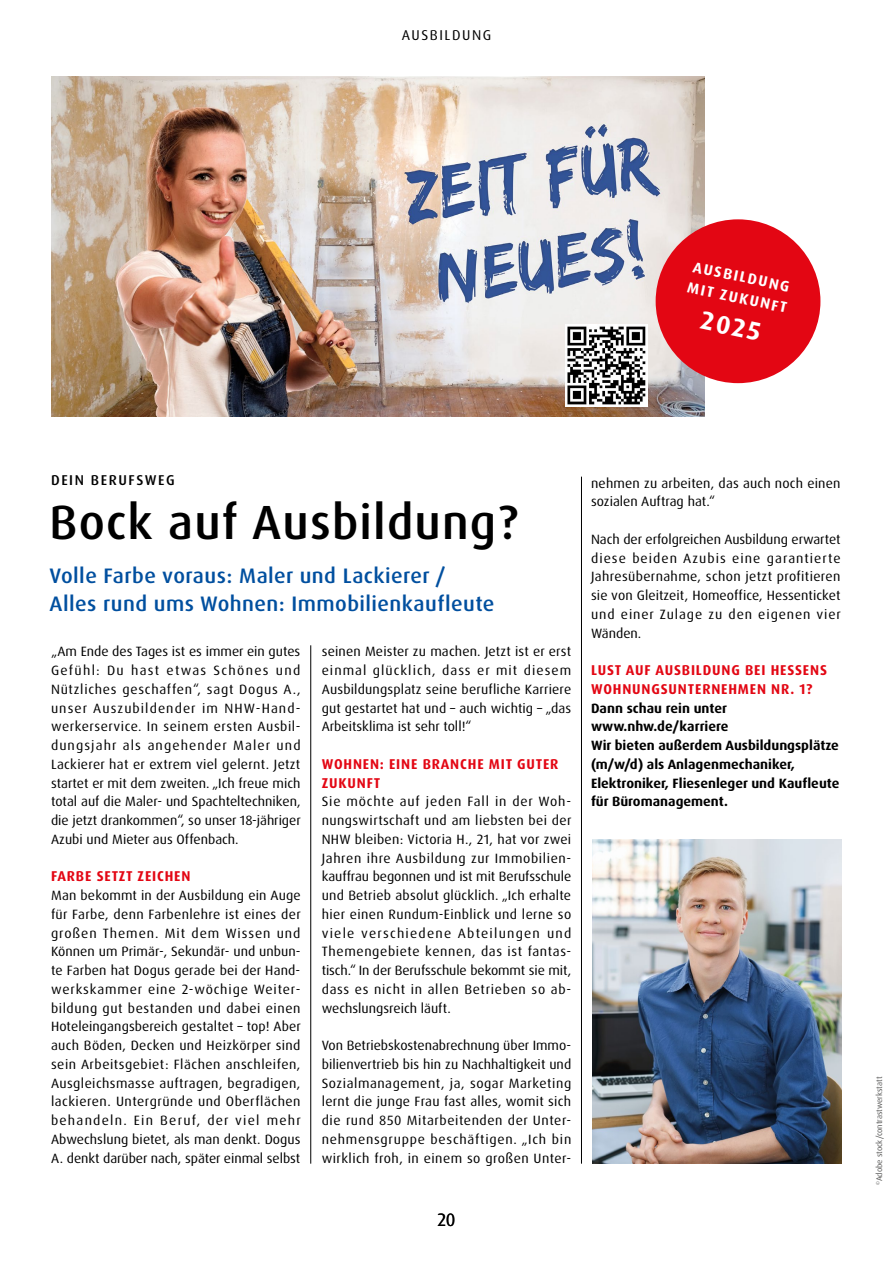
<style>
.page{position:relative;width:893px;height:1263px;background:#fff}
.page>*{position:absolute;margin:0;border:0;box-sizing:border-box;transform-origin:0 0}
.t1{font:500 48px "Dax OT";letter-spacing:.025em;color:#000}
.t2{font:700 25.5px "Dax OT";color:#fff}
.t3{font:500 21px/28.5px "Dax OT";letter-spacing:.02em;color:#004f9f}
.t4{font:18px "Dax OT";color:#000}
.t5{font:700 15px/21px "Dax OT";color:#fff}
.t6{font:700 14.25px/18.8px "Dax OT";letter-spacing:.06em;color:#e30613}
.t7{font:500 14.25px "Dax OT";letter-spacing:.11em;color:#000}
.t8{font:14.25px "Dax OT";letter-spacing:.11em;color:#000}
.t9{font:13.5px/18.8px "Dax OT";letter-spacing:.005em;color:#000;text-align:justify}
.t10{font:700 13.5px/18.8px "Dax OT";color:#000}
.t11{font:8.1px "Dax OT";color:#575756}
</style>
<div class="page">
<img style="left:51px;top:77px;width:653px;height:340px">
<img style="left:592px;top:840px;width:250px;height:323px">
<img style="left:565px;top:324px;width:82px;height:82px">
<div style="left:656px;top:219px;width:164px;height:164px;background:#e30613;border-radius:50%"></div>
<hr style="left:310px;top:645px;width:1px;height:519px;background:#000">
<hr style="left:581px;top:477px;width:1px;height:687px;background:#000">
<p class="t8" style="left:402px;top:26px;width:91px">AUSBILDUNG</p>
<p class="t5" style="left:694px;top:256px;width:103px;rotate:12deg">AUSBILDUNG<br>MIT ZUKUNFT</p>
<h2 class="t2" style="left:704px;top:304px;width:62px;rotate:12deg">2025</h2>
<p class="t7" style="left:51px;top:471px;width:125px">DEIN BERUFSWEG</p>
<p class="t9" style="left:591px;top:474px;width:251px">nehmen zu arbeiten, das auch noch einen sozialen Auftrag hat.“</p>
<p class="t9" style="left:591px;top:530px;width:251px">Nach der erfolgreichen Ausbildung erwartet diese beiden Azubis eine garantierte Jahresübernahme, schon jetzt profitieren sie von Gleitzeit, Homeoffice, Hessenticket und einer Zulage zu den eigenen vier Wänden.</p>
<p class="t6" style="left:591px;top:661px;width:237px">LUST AUF AUSBILDUNG BEI HESSENS<br>WOHNUNGSUNTERNEHMEN NR. 1?</p>
<p class="t10" style="left:591px;top:699px;width:250px">Dann schau rein unter www.nhw.de/karriere<br>Wir bieten außerdem Ausbildungsplätze (m/w/d) als Anlagenmechaniker,<br>Elektroniker, Fliesenleger und Kaufleute für Büromanagement.</p>
<h1 class="t1" style="left:50px;top:492px;width:470px">Bock auf Ausbildung?</h1>
<h3 class="t3" style="left:50px;top:561px;width:446px">Volle Farbe voraus: Maler und Lackierer /<br>Alles rund ums Wohnen: Immobilienkaufleute</h3>
<p class="t9" style="left:51px;top:642px;width:251px">„Am Ende des Tages ist es immer ein gutes Gefühl: Du hast etwas Schönes und Nützliches geschaffen“, sagt Dogus A., unser Auszubildender im NHW-Hand&shy;werkerservice. In seinem ersten Ausbil&shy;dungsjahr als angehender Maler und Lackierer hat er extrem viel gelernt. Jetzt startet er mit dem zweiten. „Ich freue mich total auf die Maler- und Spachteltechniken, die jetzt drankommen“, so unser 18-jähriger Azubi und Mieter aus Offenbach.</p>
<p class="t6" style="left:51px;top:867px;width:141px">FARBE SETZT ZEICHEN</p>
<p class="t9" style="left:51px;top:886px;width:251px">Man bekommt in der Ausbildung ein Auge für Farbe, denn Farbenlehre ist eines der großen Themen. Mit dem Wissen und Können um Primär-, Sekundär- und unbun&shy;te Farben hat Dogus gerade bei der Hand&shy;werkskammer eine 2-wöchige Weiter&shy;bildung gut bestanden und dabei einen Hoteleingangsbereich gestaltet – top! Aber auch Böden, Decken und Heizkörper sind sein Arbeitsgebiet: Flächen anschleifen, Ausgleichsmasse auftragen, begradigen, lackieren. Untergründe und Oberflächen behandeln. Ein Beruf, der viel mehr Abwechslung bietet, als man denkt. Dogus A. denkt darüber nach, später einmal selbst</p>
<p class="t9" style="left:322px;top:642px;width:251px">seinen Meister zu machen. Jetzt ist er erst einmal glücklich, dass er mit diesem Ausbildungsplatz seine berufliche Karriere gut gestartet hat und – auch wichtig – „das Arbeitsklima ist sehr toll!“</p>
<p class="t6" style="left:322px;top:755px;width:238px">WOHNEN: EINE BRANCHE MIT GUTER<br>ZUKUNFT</p>
<p class="t9" style="left:322px;top:792px;width:251px">Sie möchte auf jeden Fall in der Woh&shy;nungswirtschaft und am liebsten bei der NHW bleiben: Victoria H., 21, hat vor zwei Jahren ihre Ausbildung zur Immobilien&shy;kauffrau begonnen und ist mit Berufsschule und Betrieb absolut glücklich. „Ich erhalte hier einen Rundum-Einblick und lerne so viele verschiedene Abteilungen und Themengebiete kennen, das ist fantas&shy;tisch.“ In der Berufsschule bekommt sie mit, dass es nicht in allen Betrieben so ab&shy;wechslungsreich läuft.</p>
<p class="t9" style="left:322px;top:1036px;width:251px">Von Betriebskostenabrechnung über Immo&shy;bilienvertrieb bis hin zu Nachhaltigkeit und Sozialmanagement, ja, sogar Marketing lernt die junge Frau fast alles, womit sich die rund 850 Mitarbeitenden der Unter&shy;nehmensgruppe beschäftigen. „Ich bin wirklich froh, in einem so großen Unter-</p>
<h3 class="t4" style="left:437px;top:1208px;width:20px">20</h3>
<p class="t11" style="left:874px;top:1185px;width:110px;rotate:-90deg"><sup>©</sup>Adobe stock/contrastwerkstatt</p>
</div>
